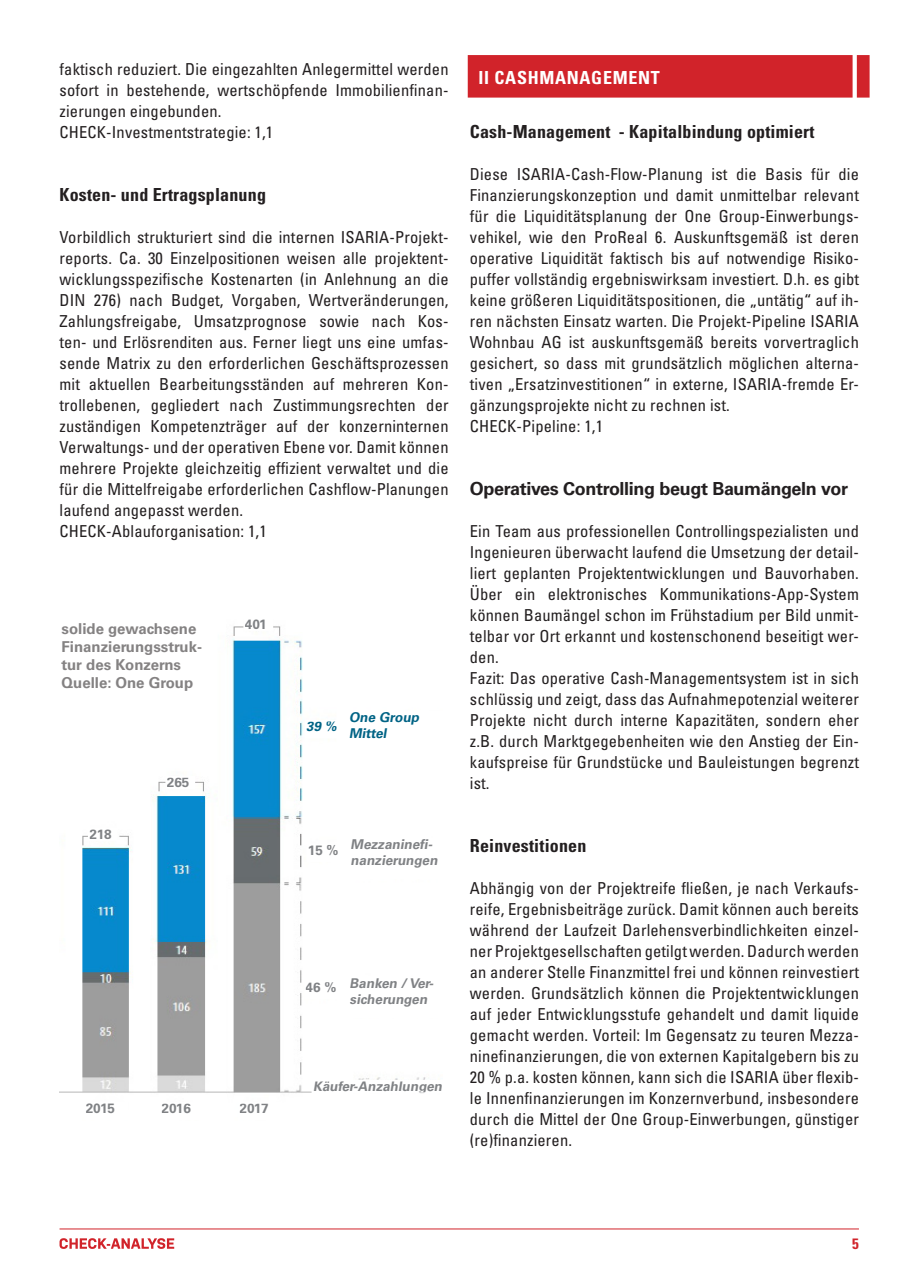
<style>
.page{position:relative;width:910px;height:1280px;background:#fff}
.page>*{position:absolute;margin:0;border:0;box-sizing:border-box;transform-origin:0 0}
.Headline_2_universe{font:700 condensed 18px "Univers LT Std";letter-spacing:.01em;color:#231f20}
.Headline_2_universe-2{font:700 18px "Univers LT Std";letter-spacing:-.02em;color:#231f20}
.Headline_2_universe-3{font:700 condensed 18px "Univers LT Std";letter-spacing:.04em;color:#fff}
.Fließtext_1_univers{font:condensed 16.5px/21px "Univers LT Std";letter-spacing:.01em;color:#231f20;text-align:justify}
.t1{font:700 15px/18px "Univers LT Std";color:#231f20}
.t2{font:700 condensed 15px "Univers LT Std";color:#d1232a}
.t3{font:italic 700 13.5px/16.2px "Univers LT Std";color:#808285}
.t4{font:700 13.5px "Univers LT Std";color:#808285}
.t5{font:italic 700 13.5px/16.2px "Univers LT Std";color:#006385}
</style>
<div class="page">
<div style="left:468px;top:55px;width:402px;height:43px;background:#d1232a"></div>
<img style="left:60px;top:626px;width:366px;height:467px">
<div style="left:62px;top:623px;width:155px;height:75px;background:#fff"></div>
<div style="left:350px;top:838px;width:96px;height:40px;background:#fff"></div>
<div style="left:348px;top:711px;width:95px;height:40px;background:#fff"></div>
<div style="left:305px;top:721px;width:38px;height:17px;background:#fff"></div>
<div style="left:307px;top:844px;width:37px;height:17px;background:#fff"></div>
<div style="left:305px;top:981px;width:37px;height:17px;background:#fff"></div>
<div style="left:89px;top:828px;width:28px;height:12px;background:#fff"></div>
<div style="left:166px;top:777px;width:28px;height:11px;background:#fff"></div>
<div style="left:244px;top:618px;width:28px;height:12px;background:#fff"></div>
<div style="left:349px;top:977px;width:94px;height:40px;background:#fff"></div>
<div style="left:312px;top:1080px;width:133px;height:13px;background:#fff"></div>
<svg style="left:60px;top:1238px;width:114px;height:11px"></svg>
<hr style="left:60px;top:1228px;width:799px;height:1px;background:#d1232a">
<p class="Fließtext_1_univers" style="left:60px;top:58px;width:391px">faktisch reduziert. Die eingezahlten Anlegermittel werden sofort in bestehende, wertschöpfende Immobilienfinan&shy;zierungen eingebunden.</p>
<p class="Fließtext_1_univers" style="left:60px;top:121px;width:215px">CHECK-Investmentstrategie: 1,1</p>
<p class="Headline_2_universe" style="left:60px;top:184px;width:208px">Kosten- und Ertragsplanung</p>
<p class="Fließtext_1_univers" style="left:60px;top:226px;width:391px">Vorbildlich strukturiert sind die internen ISARIA-Projekt&shy;reports. Ca. 30 Einzelpositionen weisen alle projektent&shy;wicklungsspezifische Kostenarten (in Anlehnung an die DIN 276) nach Budget, Vorgaben, Wertveränderungen, Zahlungsfreigabe, Umsatzprognose sowie nach Kos&shy;ten- und Erlösrenditen aus. Ferner liegt uns eine umfas&shy;sende Matrix zu den erforderlichen Geschäftsprozessen mit aktuellen Bearbeitungsständen auf mehreren Kon&shy;trollebenen, gegliedert nach Zustimmungsrechten der zuständigen Kompetenzträger auf der konzerninternen Verwaltungs- und der operativen Ebene vor. Damit können mehrere Projekte gleichzeitig effizient verwaltet und die für die Mittelfreigabe erforderlichen Cashflow-Planungen laufend angepasst werden.</p>
<p class="Fließtext_1_univers" style="left:60px;top:520px;width:209px">CHECK-Ablauforganisation: 1,1</p>
<p class="t1" style="left:62px;top:620px;width:142px">solide gewachsene<br>Finanzierungsstruk&shy;tur des Konzerns<br>Quelle: One Group</p>
<p class="t4" style="left:89px;top:826px;width:24px">218</p>
<p class="t4" style="left:167px;top:775px;width:24px">265</p>
<p class="t4" style="left:245px;top:616px;width:23px">401</p>
<p class="t5" style="left:306px;top:718px;width:35px">39 %</p>
<p class="t5" style="left:349px;top:709px;width:74px">One Group<br>Mittel</p>
<p class="t4" style="left:308px;top:842px;width:32px">15 %</p>
<p class="t3" style="left:351px;top:836px;width:91px">Mezzaninefi&shy;nanzierungen</p>
<p class="t4" style="left:86px;top:1100px;width:31px">2015</p>
<p class="t4" style="left:162px;top:1100px;width:31px">2016</p>
<p class="t4" style="left:240px;top:1100px;width:30px">2017</p>
<p class="t4" style="left:306px;top:979px;width:32px">46 %</p>
<p class="t3" style="left:350px;top:975px;width:88px">Banken / Ver&shy;sicherungen</p>
<p class="t3" style="left:313px;top:1078px;width:133px">Käufer-Anzahlungen</p>
<p class="Headline_2_universe-3" style="left:478px;top:67px;width:183px">II CASHMANAGEMENT</p>
<p class="Headline_2_universe" style="left:470px;top:121px;width:346px">Cash-Management - Kapitalbindung optimiert</p>
<p class="Fließtext_1_univers" style="left:470px;top:163px;width:391px">Diese ISARIA-Cash-Flow-Planung ist die Basis für die Finanzierungskonzeption und damit unmittelbar relevant für die Liquiditätsplanung der One Group-Einwerbungs&shy;vehikel, wie den ProReal 6. Auskunftsgemäß ist deren operative Liquidität faktisch bis auf notwendige Risiko&shy;puffer vollständig ergebniswirksam investiert. D.h. es gibt keine größeren Liquiditätspositionen, die „untätig“ auf ih&shy;ren nächsten Einsatz warten. Die Projekt-Pipeline ISARIA Wohnbau AG ist auskunftsgemäß bereits vorvertraglich gesichert, so dass mit grundsätzlich möglichen alterna&shy;tiven „Ersatzinvestitionen“ in externe, ISARIA-fremde Er&shy;gänzungsprojekte nicht zu rechnen ist.</p>
<p class="Fließtext_1_univers" style="left:470px;top:415px;width:135px">CHECK-Pipeline: 1,1</p>
<p class="Headline_2_universe-2" style="left:470px;top:478px;width:380px">Operatives Controlling beugt Baumängeln vor</p>
<p class="Fließtext_1_univers" style="left:470px;top:520px;width:391px">Ein Team aus professionellen Controllingspezialisten und Ingenieuren überwacht laufend die Umsetzung der detail&shy;liert geplanten Projektentwicklungen und Bauvorhaben.<br>Über ein elektronisches Kommunikations-App-System können Baumängel schon im Frühstadium per Bild unmit&shy;telbar vor Ort erkannt und kostenschonend beseitigt wer&shy;den.</p>
<p class="Fließtext_1_univers" style="left:470px;top:667px;width:391px">Fazit: Das operative Cash-Managementsystem ist in sich schlüssig und zeigt, dass das Aufnahmepotenzial weiterer Projekte nicht durch interne Kapazitäten, sondern eher z.B. durch Marktgegebenheiten wie den Anstieg der Ein&shy;kaufspreise für Grundstücke und Bauleistungen begrenzt ist.</p>
<p class="Headline_2_universe" style="left:470px;top:835px;width:118px">Reinvestitionen</p>
<p class="Fließtext_1_univers" style="left:470px;top:877px;width:391px">Abhängig von der Projektreife fließen, je nach Verkaufs&shy;reife, Ergebnisbeiträge zurück. Damit können auch bereits während der Laufzeit Darlehensverbindlichkeiten einzel&shy;ner Projektgesellschaften getilgt werden. Dadurch werden an anderer Stelle Finanzmittel frei und können reinvestiert werden. Grundsätzlich können die Projektentwicklungen auf jeder Entwicklungsstufe gehandelt und damit liquide gemacht werden. Vorteil: Im Gegensatz zu teuren Mezza&shy;ninefinanzierungen, die von externen Kapitalgebern bis zu 20 % p.a. kosten können, kann sich die ISARIA über flexib&shy;le Innenfinanzierungen im Konzernverbund, insbesondere durch die Mittel der One Group-Einwerbungen, günstiger (re)finanzieren.</p>
<p class="t2" style="left:852px;top:1235px;width:8px">5</p>
</div>
